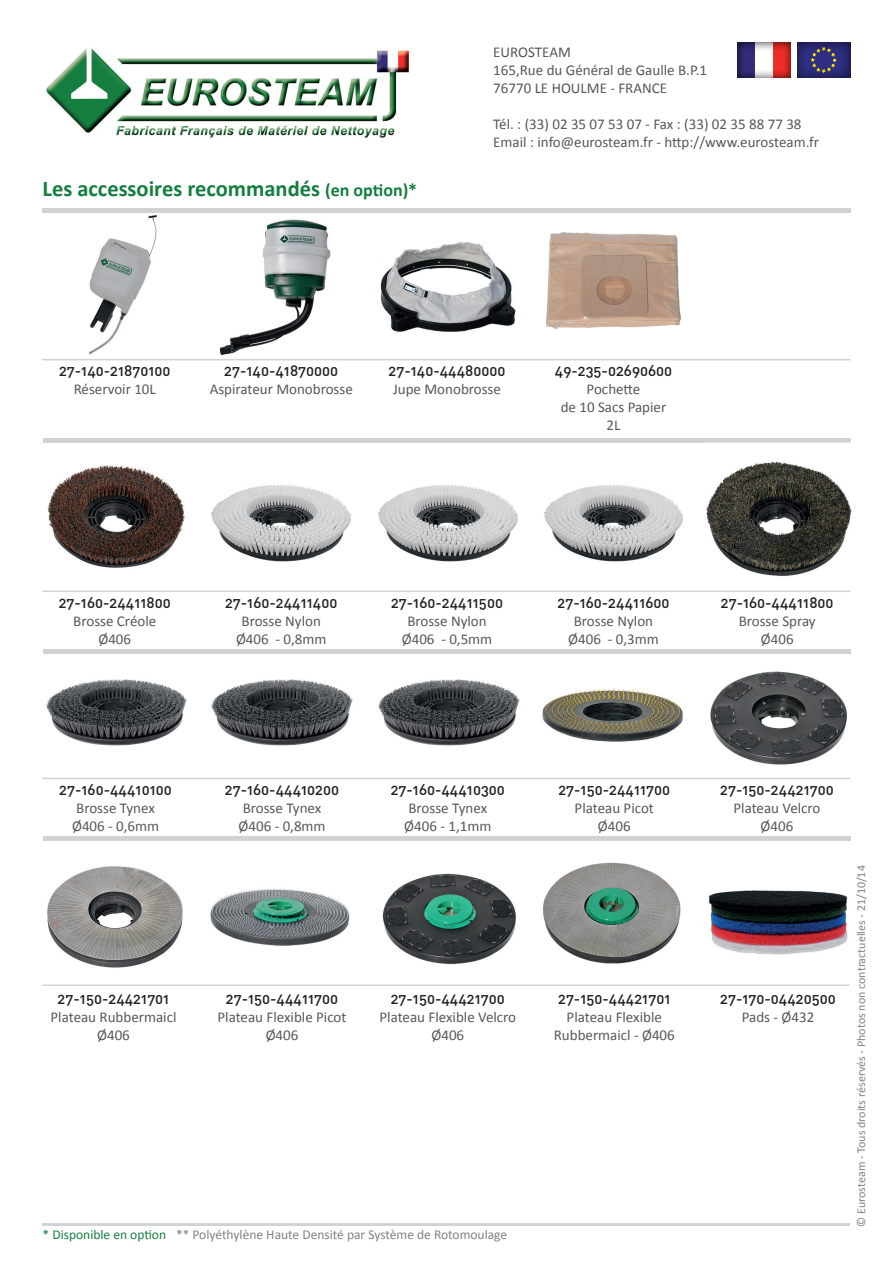
<style>
.page{position:relative;width:893px;height:1263px;background:#fff}
.page>*{position:absolute;margin:0;border:0;box-sizing:border-box;transform-origin:0 0}
.t1{font:700 22.5px "Calibri";color:#147e3f}
.t2{font:15px/18px "Calibri";color:#57585a;text-align:center}
.t3{font:15px "DIN Medium Alternate";color:#231f20}
.t4{font:13.5px "Calibri";color:#808285}
.t5{font:12px "Calibri";color:#808285}
.s1{font-size:18px}
.s2{color:#147e3f}
</style>
<div class="page">
<img style="left:46px;top:48px;width:363px;height:90px">
<svg style="left:737px;top:42px;width:54px;height:36px"></svg>
<div style="left:795px;top:42px;width:57px;height:39px;background:#231f20;opacity:.75"></div>
<hr style="left:42px;top:1224px;width:808px;height:2px;background:#d1d2d4">
<img style="left:543px;top:862px;width:138px;height:102px">
<img style="left:210px;top:888px;width:140px;height:58px">
<img style="left:382px;top:873px;width:134px;height:92px">
<img style="left:538px;top:653px;width:149px;height:125px">
<img style="left:706px;top:649px;width:145px;height:116px">
<img style="left:47px;top:866px;width:136px;height:102px">
<img style="left:709px;top:890px;width:141px;height:96px">
<img style="left:44px;top:653px;width:145px;height:93px">
<img style="left:210px;top:653px;width:144px;height:93px">
<img style="left:376px;top:653px;width:145px;height:93px">
<hr style="left:42px;top:778px;width:808px;height:1px;background:#d1d2d4">
<hr style="left:43px;top:837px;width:807px;height:4px;background:#d1d2d4">
<hr style="left:43px;top:984px;width:806px;height:2px;background:#d1d2d4">
<hr style="left:43px;top:439px;width:807px;height:4px;background:#d1d2d4">
<img style="left:89px;top:215px;width:68px;height:140px">
<img style="left:209px;top:219px;width:145px;height:142px">
<img style="left:380px;top:242px;width:136px;height:90px">
<img style="left:546px;top:232px;width:135px;height:98px">
<hr style="left:43px;top:649px;width:807px;height:4px;background:#d1d2d4">
<hr style="left:42px;top:209px;width:808px;height:4px;background:#d1d2d4">
<hr style="left:42px;top:359px;width:808px;height:1px;background:#d1d2d4">
<img style="left:706px;top:461px;width:146px;height:130px">
<hr style="left:42px;top:590px;width:808px;height:2px;background:#d1d2d4">
<img style="left:47px;top:465px;width:138px;height:103px">
<img style="left:211px;top:484px;width:140px;height:78px">
<img style="left:378px;top:484px;width:140px;height:78px">
<img style="left:544px;top:485px;width:139px;height:77px">
<h1 class="t1" style="left:43px;top:174px;width:376px">Les accessoires recommandés <span class="s1">(en option)*</span></h1>
<p class="t2" style="left:493px;top:43px;width:215px;text-align:left">EUROSTEAM<br>165,Rue du Général de Gaulle B.P.1<br>76770 LE HOULME - FRANCE</p>
<p class="t2" style="left:493px;top:115px;width:327px;text-align:left">Tél. : (33) 02 35 07 53 07 - Fax : (33) 02 35 88 77 38<br>Email : info@eurosteam.fr - http://www.eurosteam.fr</p>
<p class="t3" style="left:59px;top:361px;width:113px">27-140-21870100</p>
<p class="t2" style="left:74px;top:380px;width:84px">Réservoir 10L</p>
<p class="t3" style="left:224px;top:361px;width:116px">27-140-41870000</p>
<p class="t2" style="left:210px;top:380px;width:145px">Aspirateur Monobrosse</p>
<p class="t3" style="left:389px;top:361px;width:118px">27-140-44480000</p>
<p class="t2" style="left:393px;top:380px;width:109px">Jupe Monobrosse</p>
<p class="t3" style="left:555px;top:361px;width:119px">49-235-02690600</p>
<p class="t2" style="left:561px;top:380px;width:107px">Pochette<br>de 10 Sacs Papier<br>2L</p>
<p class="t3" style="left:59px;top:593px;width:114px">27-160-24411800</p>
<p class="t2" style="left:73px;top:612px;width:84px">Brosse Créole<br>Ø406</p>
<p class="t3" style="left:225px;top:593px;width:114px">27-160-24411400</p>
<p class="t2" style="left:236px;top:612px;width:92px">Brosse Nylon<br>Ø406 - 0,8mm</p>
<p class="t3" style="left:391px;top:593px;width:113px">27-160-24411500</p>
<p class="t2" style="left:402px;top:612px;width:92px">Brosse Nylon<br>Ø406 - 0,5mm</p>
<p class="t3" style="left:557px;top:593px;width:114px">27-160-24411600</p>
<p class="t2" style="left:568px;top:612px;width:92px">Brosse Nylon<br>Ø406 - 0,3mm</p>
<p class="t3" style="left:721px;top:593px;width:114px">27-160-44411800</p>
<p class="t2" style="left:739px;top:612px;width:79px">Brosse Spray<br>Ø406</p>
<p class="t3" style="left:59px;top:779px;width:114px">27-160-44410100</p>
<p class="t2" style="left:72px;top:799px;width:89px;text-align:left">Brosse Tynex<br>Ø406 - 0,6mm</p>
<p class="t3" style="left:225px;top:779px;width:116px">27-160-44410200</p>
<p class="t2" style="left:238px;top:799px;width:89px;text-align:left">Brosse Tynex<br>Ø406 - 0,8mm</p>
<p class="t3" style="left:391px;top:779px;width:116px">27-160-44410300</p>
<p class="t2" style="left:404px;top:799px;width:89px;text-align:left">Brosse Tynex<br>Ø406 - 1,1mm</p>
<p class="t3" style="left:558px;top:779px;width:113px">27-150-24411700</p>
<p class="t2" style="left:575px;top:799px;width:81px">Plateau Picot<br>Ø406</p>
<p class="t3" style="left:58px;top:989px;width:113px">27-150-24421701</p>
<p class="t2" style="left:51px;top:1008px;width:127px">Plateau Rubbermaicl<br>Ø406</p>
<p class="t3" style="left:226px;top:989px;width:114px">27-150-44411700</p>
<p class="t2" style="left:217px;top:1008px;width:131px">Plateau Flexible Picot<br>Ø406</p>
<p class="t3" style="left:391px;top:989px;width:116px">27-150-44421700</p>
<p class="t2" style="left:379px;top:1008px;width:138px">Plateau Flexible Velcro<br>Ø406</p>
<p class="t3" style="left:558px;top:989px;width:114px">27-150-44421701</p>
<p class="t2" style="left:554px;top:1008px;width:123px">Plateau Flexible<br>Rubbermaicl - Ø406</p>
<p class="t4" style="left:43px;top:1226px;width:466px"><span class="s2">* Disponible en option</span> ** Polyéthylène Haute Densité par Système de Rotomoulage</p>
<p class="t3" style="left:720px;top:779px;width:115px">27-150-24421700</p>
<p class="t2" style="left:733px;top:799px;width:88px">Plateau Velcro<br>Ø406</p>
<p class="t3" style="left:720px;top:989px;width:117px">27-170-04420500</p>
<p class="t2" style="left:742px;top:1008px;width:74px">Pads - Ø432</p>
<p class="t5" style="left:854px;top:1227px;width:363px;rotate:-90deg">© Eurosteam - Tous droits réservés - Photos non contractuelles - 21/10/14</p>
</div>
